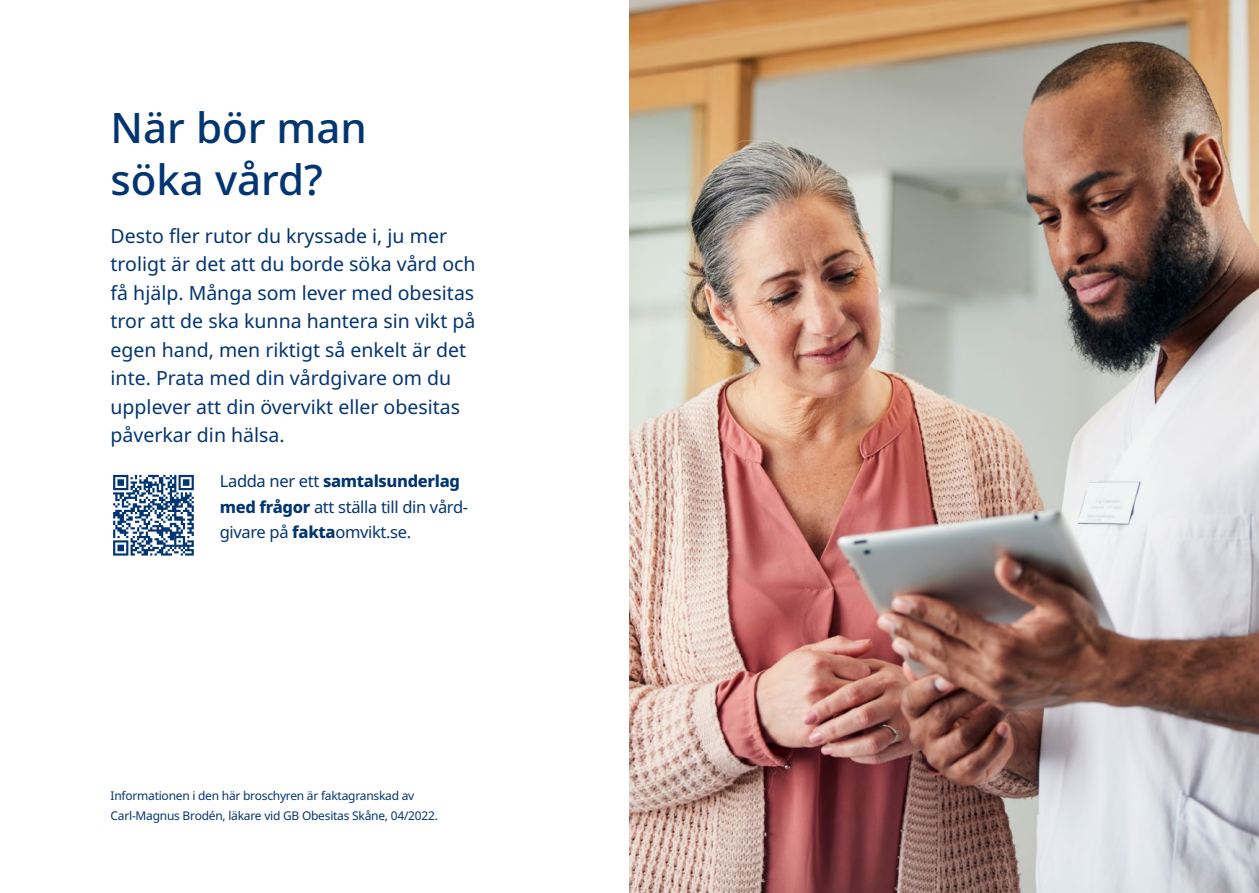
<style>
.page{position:relative;width:1259px;height:893px;background:#fff}
.page>*{position:absolute;margin:0;border:0;box-sizing:border-box;transform-origin:0 0}
.t1{font:500 42px/52.5px "Apis";color:#033572}
.t2{font:19.5px/28.5px "Apis";color:#033572}
.t3{font:16.5px/25.5px "Apis";letter-spacing:-.02em;color:#033572}
.t4{font:12px/19.5px "Apis";letter-spacing:-.02em;color:#033572}
.s1{font-weight:800}
</style>
<div class="page">
<img style="left:629px;top:0;width:630px;height:893px">
<svg style="left:113px;top:475px;width:81px;height:81px"></svg>
<h1 class="t1" style="left:111px;top:102px;width:258px">När bör man söka vård?</h1>
<p class="t2" style="left:111px;top:222px;width:366px">Desto fler rutor du kryssade i, ju mer troligt är det att du borde söka vård och få hjälp. Många som lever med obesitas tror att de ska kunna hantera sin vikt på egen hand, men riktigt så enkelt är det inte. Prata med din vårdgivare om du upplever att din övervikt eller obesitas påverkar din hälsa.</p>
<p class="t3" style="left:220px;top:469px;width:250px">Ladda ner ett <span class="s1">samtalsunderlag med frågor</span> att ställa till din vård&shy;givare på <span class="s1">fakta</span>omvikt.se.</p>
<p class="t4" style="left:111px;top:786px;width:329px">Informationen i den här broschyren är faktagranskad av<br>Carl-Magnus Brodén, läkare vid GB Obesitas Skåne, 04/2022.</p>
</div>
